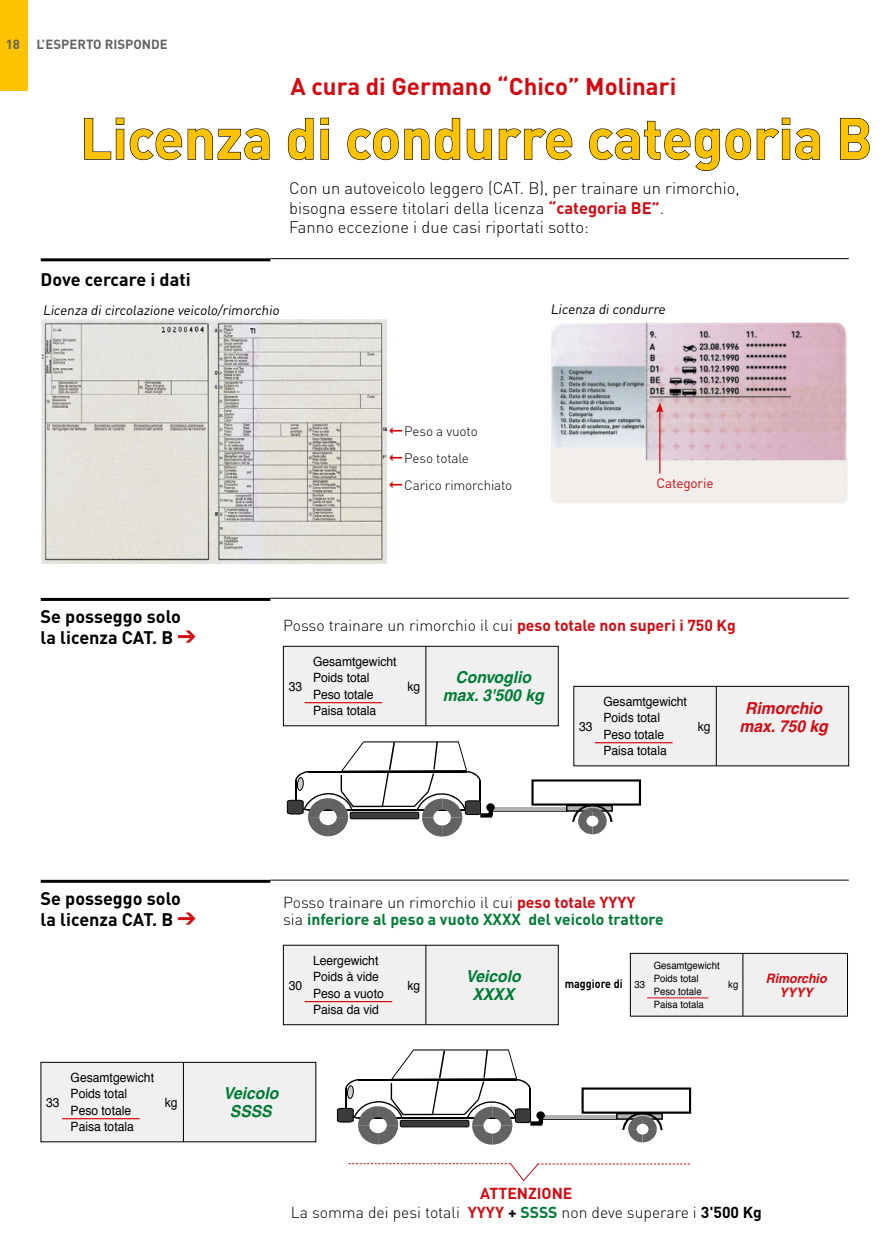
<style>
.page{position:relative;width:893px;height:1260px;background:#fff}
.page>*{position:absolute;margin:0;border:0;box-sizing:border-box;transform-origin:0 0}
.t1{font:700 57px "DIN";color:#fdc300}
.t2{font:700 24px "DIN";color:#d20a11}
.t3{font:700 18px/21px "DIN";color:#000}
.t4{font:300 16.5px/19.5px "DIN";color:#000}
.t5{font:italic 700 16.5px/18px "Helvetica";color:#007c34;text-align:center;scale:.95 1}
.t6{font:italic 700 16.5px "Helvetica";color:#d20a11;scale:.95 1}
.t7{font:300 15.75px/19.5px "DIN";color:#000;text-align:center}
.t8{font:700 15.75px/17.2px "DIN";color:#007c34}
.t9{font:13.5px "DIN";color:#000}
.t10{font:300 13.5px/27px "DIN";letter-spacing:-.01em;color:#000}
.t11{font:13.5px "DIN";letter-spacing:-.01em;color:#d20a11}
.t12{font:700 13.2px "DIN";color:#646363}
.t13{font:italic 700 13.05px/14.2px "Helvetica";color:#d20a11;text-align:center;scale:.95 1}
.t14{font:12.75px/16.5px "Helvetica";color:#000;scale:.95 1}
.t15{font:700 12px "DIN";color:#000;scale:.9 1}
.t16{font:10.05px/13px "Helvetica";color:#000;scale:.95 1}
.s1{font-weight:700;color:#d20a11}
.s2{color:#d20a11}
.s3{font-weight:300;color:#000}
.s4{font-weight:700}
.s5{font-weight:700;color:#007c34}
</style>
<div class="page">
<div style="left:0;top:0;width:28px;height:91px;background:#fdc300"></div>
<hr style="left:41px;top:597px;width:229px;height:3px;background:#000">
<hr style="left:41px;top:879px;width:229px;height:3px;background:#000">
<hr style="left:270px;top:597px;width:578px;height:1px;background:#000">
<hr style="left:270px;top:879px;width:578px;height:1px;background:#000">
<svg style="left:566px;top:805px;width:47px;height:6px"></svg>
<hr style="left:490px;top:807px;width:76px;height:3px;background:#b1b1b1">
<svg style="left:572px;top:805px;width:40px;height:29px"></svg>
<div style="left:531px;top:779px;width:110px;height:26px;border:2px solid #000"></div>
<svg style="left:287px;top:741px;width:194px;height:95px"></svg>
<svg style="left:480px;top:813px;width:12px;height:4px"></svg>
<svg style="left:488px;top:811px;width:5px;height:4px"></svg>
<div style="left:487px;top:803px;width:7px;height:7px;background:#000;border-radius:50%"></div>
<div style="left:486px;top:803px;width:9px;height:8px;border:1px solid #000;border-radius:50%"></div>
<svg style="left:616px;top:1113px;width:47px;height:6px"></svg>
<hr style="left:540px;top:1115px;width:76px;height:3px;background:#b1b1b1">
<svg style="left:622px;top:1113px;width:40px;height:29px"></svg>
<div style="left:581px;top:1087px;width:110px;height:26px;border:2px solid #000"></div>
<svg style="left:337px;top:1049px;width:194px;height:95px"></svg>
<svg style="left:530px;top:1121px;width:12px;height:4px"></svg>
<svg style="left:539px;top:1119px;width:4px;height:4px"></svg>
<div style="left:537px;top:1111px;width:7px;height:7px;background:#000;border-radius:50%"></div>
<div style="left:536px;top:1111px;width:9px;height:8px;border:1px solid #000;border-radius:50%"></div>
<div style="left:283px;top:646px;width:275px;height:79px;background:#f0f0f0"></div>
<div style="left:283px;top:646px;width:275px;height:80px;border:1px solid #000"></div>
<hr style="left:304px;top:702px;width:78px;height:1px;background:#d20a11">
<hr style="left:425px;top:646px;width:1px;height:79px;background:#000">
<div style="left:41px;top:1062px;width:275px;height:79px;background:#f0f0f0"></div>
<div style="left:41px;top:1061px;width:275px;height:80px;border:1px solid #000"></div>
<hr style="left:62px;top:1117px;width:78px;height:1px;background:#d20a11">
<hr style="left:183px;top:1061px;width:1px;height:80px;background:#000">
<div style="left:283px;top:945px;width:275px;height:79px;background:#f0f0f0"></div>
<hr style="left:304px;top:1000px;width:88px;height:1px;background:#d20a11">
<hr style="left:425px;top:944px;width:1px;height:80px;background:#000">
<div style="left:574px;top:686px;width:274px;height:79px;background:#f0f0f0"></div>
<div style="left:573px;top:686px;width:276px;height:80px;border:1px solid #000"></div>
<hr style="left:595px;top:742px;width:77px;height:1px;background:#d20a11">
<hr style="left:716px;top:686px;width:1px;height:79px;background:#000">
<div style="left:630px;top:953px;width:217px;height:62px;background:#f0f0f0"></div>
<div style="left:630px;top:952px;width:217px;height:64px;border:1px solid #000"></div>
<hr style="left:647px;top:997px;width:61px;height:1px;background:#d20a11">
<hr style="left:742px;top:952px;width:1px;height:63px;background:#000">
<hr style="left:41px;top:258px;width:229px;height:3px;background:#000">
<hr style="left:270px;top:258px;width:578px;height:1px;background:#000">
<img style="left:42px;top:320px;width:344px;height:243px">
<svg style="left:348px;top:1163px;width:342px;height:18px"></svg>
<svg style="left:84px;top:117px;width:186px;height:44px"></svg>
<svg style="left:287px;top:117px;width:27px;height:44px"></svg>
<svg style="left:320px;top:117px;width:9px;height:43px"></svg>
<svg style="left:347px;top:117px;width:145px;height:44px"></svg>
<svg style="left:498px;top:128px;width:75px;height:33px"></svg>
<svg style="left:589px;top:117px;width:231px;height:54px"></svg>
<svg style="left:840px;top:117px;width:30px;height:43px"></svg>
<img style="left:551px;top:322px;width:296px;height:181px">
<hr style="left:659px;top:410px;width:1px;height:63px;background:#d20a11">
<svg style="left:656px;top:402px;width:7px;height:10px"></svg>
<p class="t12" style="left:6px;top:36px;width:163px">18 L’ESPERTO RISPONDE</p>
<h2 class="t2" style="left:290px;top:70px;width:387px">A cura di Germano “Chico” Molinari</h2>
<h1 class="t1" style="left:80px;top:101px;width:793px">Licenza di condurre categoria B</h1>
<h3 class="t3" style="left:41px;top:268px;width:151px">Dove cercare i dati</h3>
<p class="t4" style="left:289px;top:178px;width:452px">Con un autoveicolo leggero (CAT. B), per trainare un rimorchio, bisogna essere titolari della licenza <span class="s1">“categoria BE”</span>.<br>Fanno eccezione i due casi riportati sotto:</p>
<p class="t9" style="left:43px;top:301px;width:240px">Licenza dicircolazione veicolo/rimorchio</p>
<p class="t9" style="left:550px;top:301px;width:119px">Licenza dicondurre</p>
<h3 class="t3" style="left:41px;top:605px;width:157px">Se posseggo solo la licenza CAT. B <span class="s2">➔</span></h3>
<p class="t10" style="left:404px;top:417px;width:110px">Peso a vuoto<br>Peso totale<br>Carico rimorchiato</p>
<p class="t11" style="left:656px;top:474px;width:58px">Categorie</p>
<p class="t7" style="left:283px;top:615px;width:454px">Posso trainare un rimorchio il cui <span class="s1">peso totale non superi i 750 Kg</span></p>
<p class="t14" style="left:313px;top:653px;width:89px">Gesamtgewicht<br>Poids total<br>Peso totale<br>Paisa totala</p>
<p class="t14" style="left:289px;top:678px;width:16px">33</p>
<p class="t14" style="left:407px;top:678px;width:15px">kg</p>
<p class="t5" style="left:443px;top:668px;width:108px">Convoglio max. 3'500 kg</p>
<p class="t14" style="left:603px;top:693px;width:89px">Gesamtgewicht<br>Poids total<br>Peso totale<br>Paisa totala</p>
<p class="t6" style="left:745px;top:698px;width:83px">Rimorchio</p>
<p class="t14" style="left:579px;top:718px;width:16px">33</p>
<p class="t14" style="left:698px;top:718px;width:15px">kg</p>
<p class="t6" style="left:739px;top:716px;width:94px">max. 750 kg</p>
<h3 class="t3" style="left:41px;top:887px;width:157px">Se posseggo solo la licenza CAT. B <span class="s2">➔</span></h3>
<p class="t14" style="left:71px;top:1069px;width:89px">Gesamtgewicht<br>Poids total<br>Peso totale<br>Paisa totala</p>
<p class="t14" style="left:46px;top:1093px;width:16px">33</p>
<p class="t14" style="left:165px;top:1093px;width:15px">kg</p>
<p class="t8" style="left:283px;top:892px;width:382px"><span class="s3">Posso trainare un rimorchio il cui</span> <span class="s2">peso totale YYYY<br></span><span class="s3">sia</span> inferiore al peso a vuoto XXXX del veicolo trattore</p>
<p class="t14" style="left:313px;top:952px;width:76px">Leergewicht<br>Poids à vide<br>Peso a vuoto<br>Paisa da vid</p>
<p class="t14" style="left:289px;top:976px;width:16px">30</p>
<p class="t14" style="left:407px;top:976px;width:15px">kg</p>
<p class="t5" style="left:466px;top:966px;width:59px">Veicolo<br>XXXX</p>
<p class="t15" style="left:564px;top:975px;width:66px">maggiore di</p>
<p class="t16" style="left:654px;top:958px;width:71px">Gesamtgewicht<br>Poids total<br>Peso totale<br>Paisa totala</p>
<p class="t13" style="left:765px;top:970px;width:66px">Rimorchio<br>YYYY</p>
<p class="t16" style="left:634px;top:978px;width:13px">33</p>
<p class="t16" style="left:728px;top:978px;width:12px">kg</p>
<p class="t5" style="left:223px;top:1083px;width:59px">Veicolo<br>SSSS</p>
<p class="t7" style="left:291px;top:1182px;width:473px"><span class="s1">ATTENZIONE<br></span>La somma dei pesi totali <span class="s1">YYYY</span> <span class="s4">+</span> <span class="s5">SSSS</span> non deve superare i <span class="s4">3'500 Kg</span></p>
</div>
